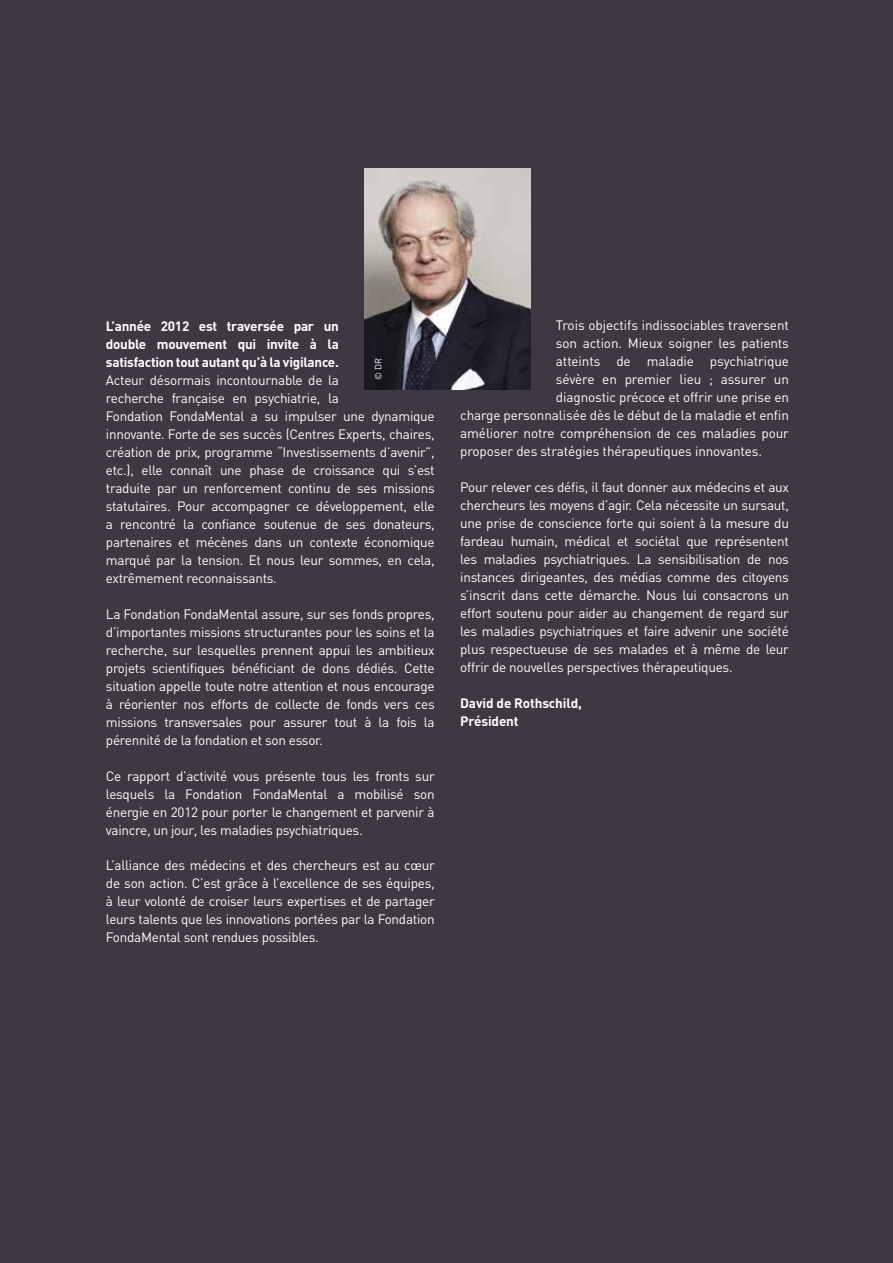
<style>
.page{position:relative;width:893px;height:1263px;background:#3f3741}
.page>*{position:absolute;margin:0;border:0;box-sizing:border-box;transform-origin:0 0}
.t1{font:13.5px/18px "DIN";letter-spacing:-.02em;color:#fff;text-align:justify}
.t2{font:700 13.5px/18px "DIN";letter-spacing:-.02em;color:#fff;text-align:justify}
.t3{font:9px "DIN";color:#fff}
</style>
<div class="page">
<img style="left:364px;top:169px;width:166px;height:220px">
<p class="t2" style="left:106px;top:316px;width:235px">L’année 2012 est traversée par un double mouvement qui invite à la satisfaction tout autant qu’à la vigilance.</p>
<p class="t1" style="left:106px;top:370px;width:330px;text-align:left">Acteur désormais incontournable de la<br>recherche française en psychiatrie, la<br>Fondation FondaMental a su impulser une dynamique innovante. Forte de ses succès (Centres Experts, chaires, création de prix, programme “Investissements d’avenir”, etc.), elle connaît une phase de croissance qui s’est traduite par un renforcement continu de ses missions statutaires. Pour accompagner ce développement, elle a rencontré la confiance soutenue de ses donateurs, partenaires et mécènes dans un contexte économique marqué par la tension. Et nous leur sommes, en cela, extrêmement reconnaissants.</p>
<p class="t1" style="left:106px;top:604px;width:330px">La Fondation FondaMental assure, sur ses fonds propres, d’importantes missions structurantes pour les soins et la recherche, sur lesquelles prennent appui les ambitieux projets scientifiques bénéficiant de dons dédiés. Cette situation appelle toute notre attention et nous encourage à réorienter nos efforts de collecte de fonds vers ces missions transversales pour assurer tout à la fois la pérennité de la fondation et son essor.</p>
<p class="t1" style="left:106px;top:766px;width:330px">Ce rapport d’activité vous présente tous les fronts sur lesquels la Fondation FondaMental a mobilisé son énergie en 2012 pour porter le changement et parvenir à vaincre, un jour, les maladies psychiatriques.</p>
<p class="t1" style="left:106px;top:856px;width:330px">L’alliance des médecins et des chercheurs est au cœur de son action. C’est grâce à l’excellence de ses équipes, à leur volonté de croiser leurs expertises et de partager leurs talents que les innovations portées par la Fondation FondaMental sont rendues possibles.</p>
<p class="t3" style="left:373px;top:380px;width:24px;rotate:-90deg">© DR</p>
<p class="t1" style="left:556px;top:316px;width:235px">Trois objectifs indissociables traversent</p>
<p class="t1" style="left:556px;top:334px;width:235px">son action. Mieux soigner les patients</p>
<p class="t1" style="left:556px;top:352px;width:235px">atteints de maladie psychiatrique</p>
<p class="t1" style="left:556px;top:370px;width:235px">sévère en premier lieu ; assurer un</p>
<p class="t1" style="left:556px;top:388px;width:235px">diagnostic précoce et offrir une prise en</p>
<p class="t1" style="left:460px;top:406px;width:330px">charge personnalisée dès le début de la maladie et enfin</p>
<p class="t1" style="left:460px;top:424px;width:330px">améliorer notre compréhension de ces maladies pour</p>
<p class="t1" style="left:460px;top:442px;width:303px">proposer des stratégies thérapeutiques innovantes.</p>
<p class="t1" style="left:460px;top:478px;width:330px">Pour relever ces défis, il faut donner aux médecins et aux chercheurs les moyens d’agir. Cela nécessite un sursaut, une prise de conscience forte qui soient à la mesure du fardeau humain, médical et sociétal que représentent les maladies psychiatriques. La sensibilisation de nos instances dirigeantes, des médias comme des citoyens s’inscrit dans cette démarche. Nous lui consacrons un effort soutenu pour aider au changement de regard sur les maladies psychiatriques et faire advenir une société plus respectueuse de ses malades et à même de leur offrir de nouvelles perspectives thérapeutiques.</p>
<p class="t2" style="left:460px;top:694px;width:123px">David de Rothschild,<br>Président</p>
</div>
